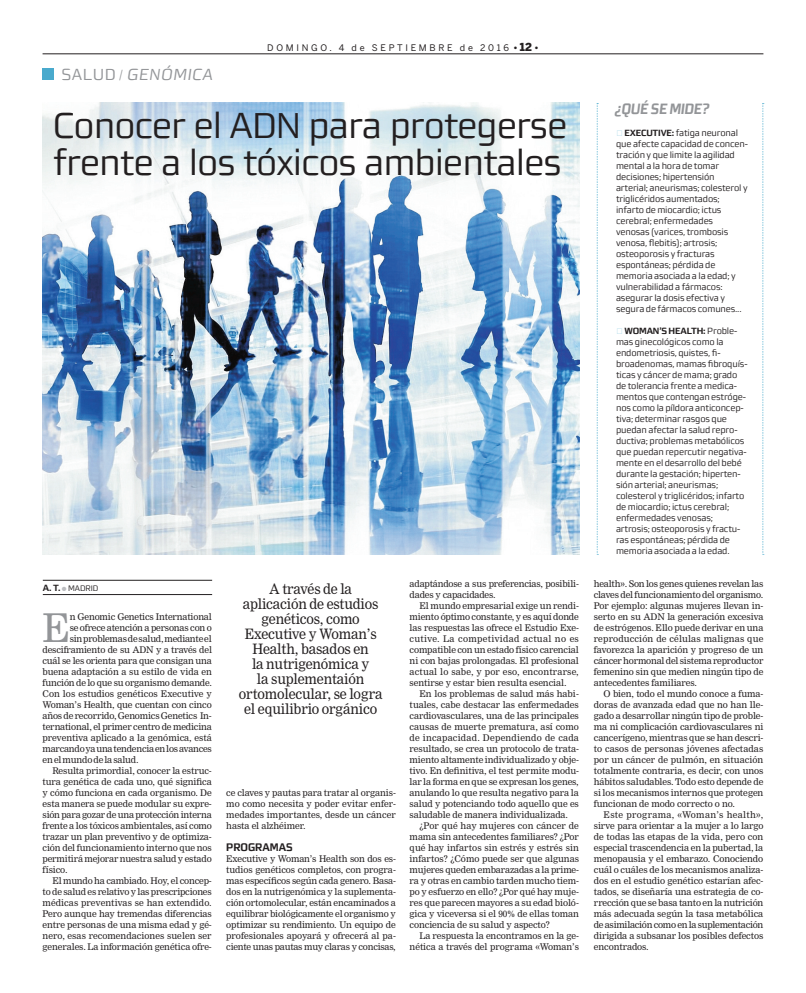
<style>
.page{position:relative;width:806px;height:993px;background:#fff}
.page>*{position:absolute;margin:0;border:0;box-sizing:border-box;transform-origin:0 0}
.t1{font:38.8px "Nimrod MT Std";color:#939598}
.t2{font:36px/37px "Morgan Sans";letter-spacing:-.03em;color:#231f20}
.t3{font:italic 16px "Morgan Sans";letter-spacing:.03em;color:#939598}
.t4{font:italic 700 15px "Morgan Sans";letter-spacing:-.02em;color:#939598;scale:.9 1}
.t5{font:14px/15px "Nimrod MT Std";letter-spacing:-.015em;color:#231f20;text-align:center;scale:.95 1}
.t6{font:700 11px "Morgan Sans";letter-spacing:-.01em;color:#231f20;scale:.95 1}
.t7{font:9px/11px "Nimrod MT Std";letter-spacing:-.01em;color:#231f20;text-align:justify}
.t8{font:9px/11px "Morgan Sans";letter-spacing:-.02em;color:#231f20}
.t9{font:9px "Benton Sans";letter-spacing:.3em;color:#231f20}
.t10{font:8px "Morgan Sans";letter-spacing:-.01em;color:#231f20}
.s1{font-style:normal}
.s2{font-style:normal;font-size:11px}
.s3{font-weight:900}
.s4{font-weight:900;font-size:11px}
.s5{font-weight:700}
.s6{font-weight:700;font-size:9px}
</style>
<div class="page">
<img style="left:43px;top:103px;width:536px;height:451px">
<div style="left:43px;top:69px;width:11px;height:11px;background:#49aacd"></div>
<hr style="left:43px;top:580px;width:169px;height:1px;background:#231f20">
<hr style="left:43px;top:594px;width:169px;height:1px;background:#231f20">
<svg style="left:596px;top:103px;width:2px;height:451px"></svg>
<svg style="left:762px;top:103px;width:1px;height:451px"></svg>
<hr style="left:43px;top:54px;width:720px;height:1px;background:#231f20">
<h3 class="t3" style="left:61px;top:65px;width:153px"><span class="s1">SALUD</span> <span class="s2">/</span> GENÓMICA</h3>
<p class="t9" style="left:267px;top:43px;width:273px">DOMINGO. 4 de SEPTIEMBRE de 2016 <span class="s3">•</span><span class="s4">12</span><span class="s3">•</span></p>
<h2 class="t2" style="left:53px;top:107px;width:515px">Conocer el ADN para protegerse frente a los tóxicos ambientales</h2>
<h3 class="t4" style="left:614px;top:100px;width:107px">¿QUÉ SE MIDE?</h3>
<p class="t8" style="left:615px;top:127px;width:133px;text-indent:8px"><span class="s5">EXECUTIVE:</span> fatiga neuronal que afecte capacidad de concen&shy;tración y que limite la agilidad mental a la hora de tomar decisiones; hipertensión arterial; aneurismas; colesterol y triglicéridos aumentados; infarto de miocardio; ictus cerebral; enfermedades venosas (varices, trombosis venosa, flebitis); artrosis; osteoporosis y fracturas espontáneas; pérdida de memoria asociada a la edad; y vulnerabilidad a fármacos: asegurar la dosis efectiva y segura de fármacos comunes...</p>
<p class="t8" style="left:615px;top:325px;width:133px;text-indent:8px"><span class="s5">WOMAN’S HEALTH:</span> Proble&shy;mas ginecológicos como la endometriosis, quistes, fi&shy;broadenomas, mamas fibroquís&shy;ticas y cáncer de mama; grado de tolerancia frente a medica&shy;mentos que contengan estróge&shy;nos como la píldora anticoncep&shy;tiva; determinar rasgos que puedan afectar la salud repro&shy;ductiva; problemas metabólicos que puedan repercutir negativa&shy;mente en el desarrollo del bebé durante la gestación; hiperten&shy;sión arterial; aneurismas; colesterol y triglicéridos; infarto de miocardio; ictus cerebral; enfermedades venosas; artrosis; osteoporosis y fractu&shy;ras espontáneas; pérdida de memoria asociada a la edad.</p>
<p class="t10" style="left:43px;top:583px;width:57px"><span class="s6">A. T.</span> MADRID</p>
<p class="t7" style="left:409px;top:578px;width:171px">adaptándose a sus preferencias, posibili&shy;dades y capacidades.</p>
<p class="t7" style="left:409px;top:600px;width:171px;text-indent:10px">El mundo empresarial exige un rendi&shy;miento óptimo constante, y es aquí donde las respuestas las ofrece el Estudio Exe&shy;cutive. La competividad actual no es compatible con un estado físico carencial ni con bajas prolongadas. El profesional actual lo sabe, y por eso, encontrarse, sentirse y estar bien resulta esencial.</p>
<p class="t7" style="left:409px;top:688px;width:171px;text-indent:10px">En los problemas de salud más habi&shy;tuales, cabe destacar las enfermedades cardiovasculares, una de las principales causas de muerte prematura, así como de incapacidad. Dependiendo de cada resultado, se crea un protocolo de trata&shy;miento altamente individualizado y obje&shy;tivo. En definitiva, el test permite modu&shy;lar la forma en que se expresan los genes, anulando lo que resulta negativo para la salud y potenciando todo aquello que es saludable de manera individualizada.</p>
<p class="t7" style="left:409px;top:820px;width:171px;text-indent:10px">¿Por qué hay mujeres con cáncer de mama sin antecedentes familiares? ¿Por qué hay infartos sin estrés y estrés sin infartos? ¿Cómo puede ser que algunas mujeres queden embarazadas a la prime&shy;ra y otras en cambio tarden mucho tiem&shy;po y esfuerzo en ello? ¿Por qué hay muje&shy;res que parecen mayores a su edad bioló&shy;gica y viceversa si el 90% de ellas toman conciencia de su salud y aspecto?</p>
<p class="t7" style="left:409px;top:930px;width:171px;text-align:right">La respuesta la encontramos en la ge&shy;nética a través del programa «Woman’s</p>
<h3 class="t5" style="left:239px;top:581px;width:153px">A través de la aplicación de estudios genéticos, como<br>Executive y Woman’s<br>Health, basados en<br>la nutrigenómica y<br>la suplementaión ortomolecular, se logra el equilibrio orgánico</h3>
<p class="t7" style="left:593px;top:578px;width:171px">health». Son los genes quienes revelan las claves del funcionamiento del organismo.<br>Por ejemplo: algunas mujeres llevan in&shy;serto en su ADN la generación excesiva de estrógenos. Ello puede derivar en una reproducción de células malignas que favorezca la aparición y progreso de un cáncer hormonal del sistema reproductor femenino sin que medien ningún tipo de antecedentes familiares.</p>
<h1 class="t1" style="left:43px;top:605px;width:29px">E</h1>
<p class="t7" style="left:70px;top:611px;width:144px">n Genomic Genetics International</p>
<p class="t7" style="left:70px;top:622px;width:144px">se ofrece atención a personas con o</p>
<p class="t7" style="left:70px;top:633px;width:143px">sin problemas de salud, mediante el</p>
<p class="t7" style="left:43px;top:644px;width:171px">desciframiento de su ADN y a través del</p>
<p class="t7" style="left:43px;top:655px;width:171px">cuál se les orienta para que consigan una</p>
<p class="t7" style="left:43px;top:666px;width:171px">buena adaptación a su estilo de vida en</p>
<p class="t7" style="left:43px;top:677px;width:171px">función de lo que su organismo demande.</p>
<p class="t7" style="left:43px;top:688px;width:171px">Con los estudios genéticos Executive y</p>
<p class="t7" style="left:43px;top:699px;width:170px">Woman’s Health, que cuentan con cinco</p>
<p class="t7" style="left:43px;top:710px;width:171px">años de recorrido, Genomics Genetics In-</p>
<p class="t7" style="left:43px;top:721px;width:171px">ternational, el primer centro de medicina</p>
<p class="t7" style="left:43px;top:732px;width:171px">preventiva aplicado a la genómica, está</p>
<p class="t7" style="left:43px;top:743px;width:171px">marcando ya una tendencia en los avances</p>
<p class="t7" style="left:43px;top:754px;width:97px">en el mundo de la salud.</p>
<p class="t7" style="left:52px;top:765px;width:161px">Resulta primordial, conocer la estruc-</p>
<p class="t7" style="left:43px;top:776px;width:171px">tura genética de cada uno, qué significa</p>
<p class="t7" style="left:43px;top:787px;width:171px">y cómo funciona en cada organismo. De</p>
<p class="t7" style="left:43px;top:798px;width:171px">esta manera se puede modular su expre-</p>
<p class="t7" style="left:43px;top:809px;width:171px">sión para gozar de una protección interna</p>
<p class="t7" style="left:43px;top:820px;width:171px">frente a los tóxicos ambientales, así como</p>
<p class="t7" style="left:43px;top:831px;width:171px">trazar un plan preventivo y de optimiza-</p>
<p class="t7" style="left:43px;top:842px;width:171px">ción del funcionamiento interno que nos</p>
<p class="t7" style="left:43px;top:853px;width:170px">permitirá mejorar nuestra salud y estado</p>
<p class="t7" style="left:43px;top:864px;width:26px">físico.</p>
<p class="t7" style="left:52px;top:875px;width:161px">El mundo ha cambiado. Hoy, el concep-</p>
<p class="t7" style="left:43px;top:886px;width:171px">to de salud es relativo y las prescripciones</p>
<p class="t7" style="left:43px;top:897px;width:170px">médicas preventivas se han extendido.</p>
<p class="t7" style="left:43px;top:908px;width:171px">Pero aunque hay tremendas diferencias</p>
<p class="t7" style="left:43px;top:919px;width:171px">entre personas de una misma edad y gé-</p>
<p class="t7" style="left:43px;top:930px;width:170px">nero, esas recomendaciones suelen ser</p>
<p class="t7" style="left:43px;top:941px;width:171px">generales. La información genética ofre-</p>
<p class="t7" style="left:593px;top:688px;width:171px;text-indent:10px">O bien, todo el mundo conoce a fuma&shy;doras de avanzada edad que no han lle&shy;gado a desarrollar ningún tipo de proble&shy;ma ni complicación cardiovasculares ni cancerígeno, mientras que se han descri&shy;to casos de personas jóvenes afectadas por un cáncer de pulmón, en situación totalmente contraria, es decir, con unos hábitos saludables. Todo esto depende de si los mecanismos internos que protegen funcionan de modo correcto o no.</p>
<p class="t7" style="left:593px;top:809px;width:171px;text-indent:10px">Este programa, «Woman’s health», sirve para orientar a la mujer a lo largo de todas las etapas de la vida, pero con especial trascendencia en la pubertad, la menopausia y el embarazo. Conociendo cuál o cuáles de los mecanismos analiza&shy;dos en el estudio genético estarían afec&shy;tados, se diseñaría una estrategia de co&shy;rrección que se basa tanto en la nutrición más adecuada según la tasa metabólica de asimilación como en la suplementación dirigida a subsanar los posibles defectos encontrados.</p>
<p class="t7" style="left:226px;top:787px;width:171px">ce claves y pautas para tratar al organis&shy;mo como necesita y poder evitar enfer&shy;medades importantes, desde un cáncer hasta el alzhéimer.</p>
<p class="t6" style="left:226px;top:840px;width:71px">PROGRAMAS</p>
<p class="t7" style="left:226px;top:853px;width:171px">Executive y Woman’s Health son dos es&shy;tudios genéticos completos, con progra&shy;mas específicos según cada genero. Basa&shy;dos en la nutrigenómica y la suplementa&shy;ción ortomolecular, están encaminados a equilibrar biológicamente el organismo y optimizar su rendimiento. Un equipo de profesionales apoyará y ofrecerá al pa&shy;ciente unas pautas muy claras y concisas,</p>
</div>
